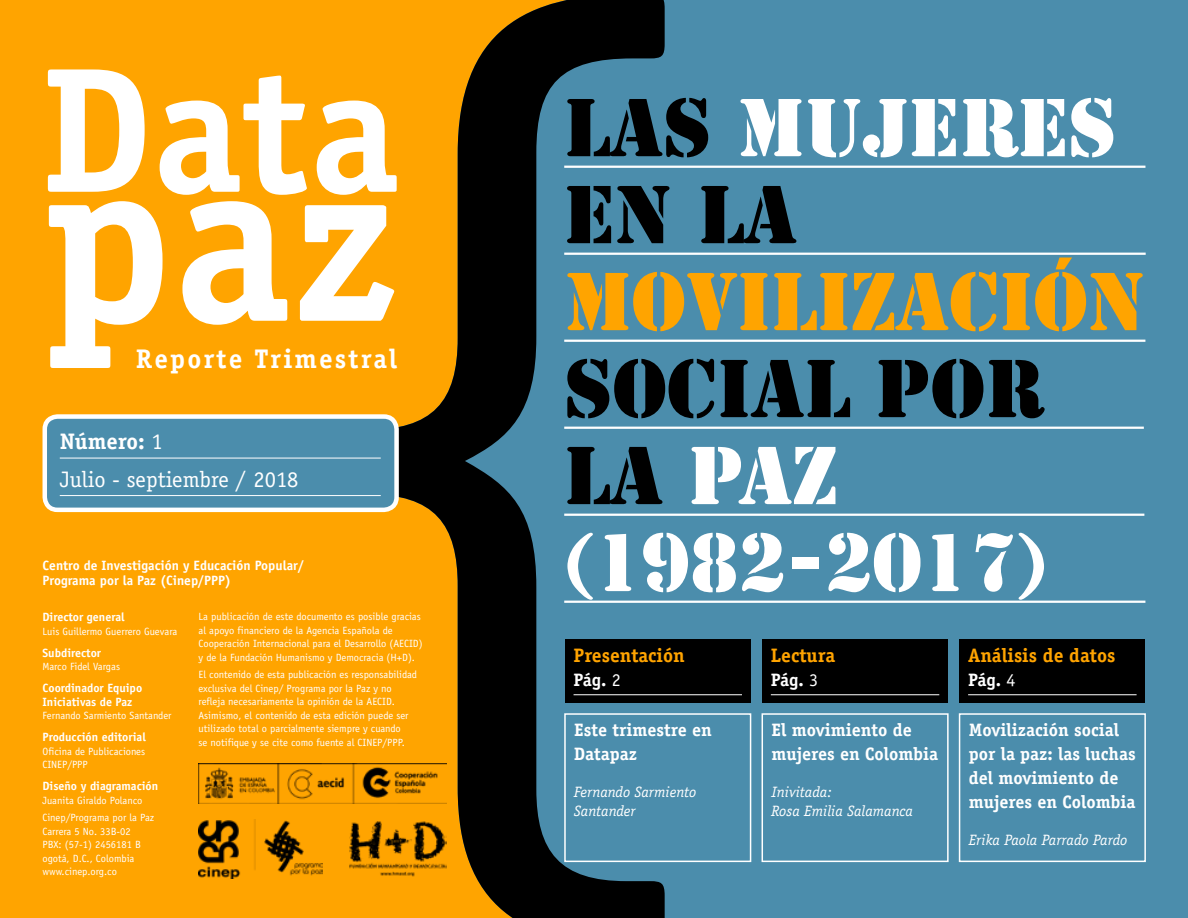
<style>
.page{position:relative;width:1188px;height:918px;background:#4b8dac}
.page>*{position:absolute;margin:0;border:0;box-sizing:border-box;transform-origin:0 0}
.t1{font:700 234px "Officina Serif Std";color:#fff}
.t2{font:700 178.5px "Officina Serif Std";color:#fff}
.t3{font:76.5px/87px "Stencil Std";color:#fff}
.t4{font:76.5px/87px "Stencil Std";color:#000}
.t5{font:76.5px "Stencil Std";color:#ffa400}
.t6{font:700 27px "Officina Serif Std";letter-spacing:.08em;color:#fff}
.t7{font:22.5px/37.5px "Officina Serif Std";color:#fff}
.t8{font:700 19.5px "Officina Serif Std";color:#ffa400}
.t9{font:700 18px/24px "Officina Serif Std";color:#fff}
.t10{font:italic 15px/19.5px "Officina Serif Std";color:#fff}
.t11{font:700 13.5px/15px "Officina Sans Std";color:#fff}
.t12{font:700 12px/13.5px "Officina Sans Std";color:#fff}
.t13{font:10.5px/13.5px "Officina Sans Std";color:#fff}
.s1{font-weight:700}
.s2{color:#fff}
.s3{color:#000}
.s4{font-weight:400}
</style>
<div class="page">
<div style="left:0;top:0;width:331px;height:918px;background:#ffa400"></div>
<svg style="left:331px;top:0;width:334px;height:918px"></svg>
<img style="left:199px;top:820px;width:124px;height:58px">
<img style="left:349px;top:819px;width:98px;height:59px">
<img style="left:199px;top:763px;width:248px;height:40px">
<div style="left:565px;top:639px;width:186px;height:64px;background:#000"></div>
<hr style="left:574px;top:694px;width:168px;height:1px;background:#fff">
<div style="left:960px;top:639px;width:185px;height:64px;background:#000"></div>
<hr style="left:968px;top:694px;width:169px;height:1px;background:#fff">
<hr style="left:564px;top:166px;width:581px;height:2px;background:#fff">
<hr style="left:564px;top:253px;width:582px;height:2px;background:#fff">
<hr style="left:564px;top:340px;width:581px;height:2px;background:#fff">
<hr style="left:564px;top:427px;width:580px;height:2px;background:#fff">
<hr style="left:564px;top:514px;width:580px;height:2px;background:#fff">
<hr style="left:564px;top:601px;width:581px;height:2px;background:#fff">
<div style="left:959px;top:713px;width:187px;height:149px;border:2px solid #fff"></div>
<div style="left:762px;top:639px;width:186px;height:64px;background:#000"></div>
<hr style="left:771px;top:694px;width:168px;height:1px;background:#fff">
<div style="left:762px;top:713px;width:187px;height:149px;border:2px solid #fff"></div>
<div style="left:564px;top:713px;width:187px;height:149px;border:2px solid #fff"></div>
<div style="left:45px;top:417px;width:352px;height:93px;background:#4b8dac;border-radius:13px"></div>
<hr style="left:60px;top:458px;width:321px;height:1px;background:#fff">
<hr style="left:60px;top:495px;width:321px;height:1px;background:#fff">
<div style="left:43px;top:414px;width:356px;height:98px;border:4px solid #fff;border-radius:13px"></div>
<h2 class="t2" style="left:43px;top:20px;width:358px">Data</h2>
<h1 class="t1" style="left:43px;top:95px;width:358px">paz</h1>
<h3 class="t6" style="left:136px;top:342px;width:263px">Reporte Trimestral</h3>
<h3 class="t7" style="left:60px;top:423px;width:240px"><span class="s1">Número:</span> 1<br>Julio - septiembre / 2018</h3>
<p class="t11" style="left:43px;top:558px;width:263px">Centro de Investigación y Educación Popular/<br>Programa por la Paz (Cinep/PPP)</p>
<p class="t12" style="left:43px;top:610px;width:84px">Director general</p>
<p class="t13" style="left:43px;top:624px;width:136px">Luis Guillermo Guerrero Guevara</p>
<p class="t12" style="left:43px;top:646px;width:60px">Subdirector</p>
<p class="t13" style="left:43px;top:660px;width:79px">Marco Fidel Vargas</p>
<p class="t12" style="left:43px;top:681px;width:101px">Coordinador Equipo<br>Iniciativas de Paz</p>
<p class="t13" style="left:43px;top:709px;width:130px">Fernando Sarmiento Santander</p>
<p class="t12" style="left:43px;top:730px;width:105px">Producción editorial</p>
<p class="t13" style="left:43px;top:744px;width:104px">Oficina de Publicaciones<br>CINEP/PPP</p>
<p class="t12" style="left:43px;top:779px;width:117px">Diseño y diagramación</p>
<p class="t13" style="left:43px;top:791px;width:113px;line-height:17.7px">Juanita Giraldo Polanco<br>Cinep/Programa por la Paz</p>
<p class="t13" style="left:43px;top:825px;width:100px">Carrera 5 No. 33B-02<br>PBX: (57-1) 2456181 B ogotá, D.C., Colombia www.cinep.org.co</p>
<p class="t13" style="left:199px;top:610px;width:226px">La publicación de este documento es posible gracias al apoyo financiero de la Agencia Española de Cooperación Internacional para el Desarrollo (AECID) y de la Fundación Humanismo y Democracia (H+D).</p>
<p class="t13" style="left:199px;top:668px;width:220px">El contenido de esta publicación es responsabilidad exclusiva del Cinep/ Programa por la Paz y no refleja necesariamente la opinión de la AECID.<br>Asimismo, el contenido de esta edición puede ser utilizado total o parcialmente siempre y cuando<br>se notifique y se cite como fuente al CINEP/PPP.</p>
<h3 class="t4" style="left:564px;top:85px;width:554px">LAS <span class="s2">MUJERES<br></span>EN LA</h3>
<h3 class="t5" style="left:564px;top:252px;width:583px">MOVILIZACIÓN</h3>
<h3 class="t3" style="left:564px;top:346px;width:485px"><span class="s3">SOCIAL POR<br>LA</span> PAZ (1982-2017)</h3>
<h3 class="t8" style="left:574px;top:643px;width:113px">Presentación</h3>
<h3 class="t9" style="left:574px;top:668px;width:49px">Pág. <span class="s4">2</span></h3>
<h3 class="t9" style="left:574px;top:718px;width:139px">Este trimestre en<br>Datapaz</h3>
<h3 class="t10" style="left:574px;top:782px;width:124px">Fernando Sarmiento<br>Santander</h3>
<h3 class="t8" style="left:771px;top:643px;width:66px">Lectura</h3>
<h3 class="t9" style="left:771px;top:668px;width:49px">Pág. <span class="s4">3</span></h3>
<h3 class="t9" style="left:772px;top:718px;width:168px">El movimiento de mujeres en Colombia</h3>
<h3 class="t10" style="left:772px;top:782px;width:143px">Inivitada:<br>Rosa Emilia Salamanca</h3>
<h3 class="t8" style="left:968px;top:643px;width:149px">Análisis de datos</h3>
<h3 class="t9" style="left:968px;top:668px;width:49px">Pág. <span class="s4">4</span></h3>
<h3 class="t9" style="left:969px;top:718px;width:169px">Movilización social por la paz: las luchas del movimiento de mujeres en Colombia</h3>
<h3 class="t10" style="left:969px;top:830px;width:160px">Erika Paola Parrado Pardo</h3>
</div>
